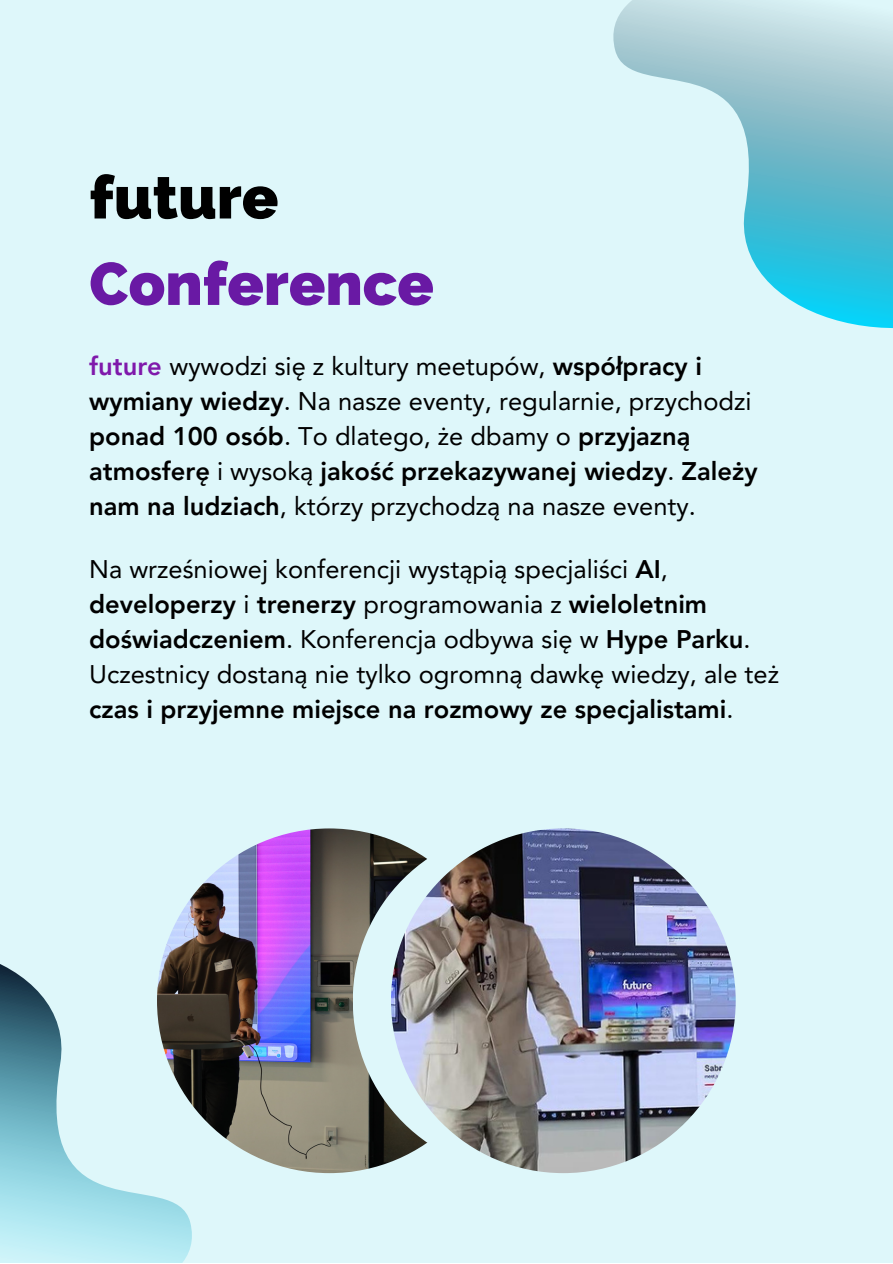
<style>
.page{position:relative;width:893px;height:1264px;background:#fff}
.page>*{position:absolute;margin:0;border:0;box-sizing:border-box;transform-origin:0 0}
.t1{font:800 60px "Raleway";color:#6919a4}
.t2{font:800 60px "Raleway";color:#000}
.t3{font:25.5px/34.8px "Avenir LT Pro";color:#000}
.s1{font-weight:800;color:#7f19ab}
.s2{font-weight:800}
</style>
<div class="page">
<div style="left:0;top:0;width:892px;height:1262px;background:#def7fa"></div>
<svg style="left:613px;top:0;width:279px;height:328px"></svg>
<svg style="left:0;top:933px;width:204px;height:329px"></svg>
<img style="left:157px;top:828px;width:344px;height:345px;border-radius:50%">
<div style="left:353px;top:828px;width:344px;height:345px;background:#def7fa;border-radius:50%"></div>
<img style="left:391px;top:828px;width:344px;height:345px;border-radius:50%">
<p class="t2" style="left:89px;top:162px;width:191px">future</p>
<p class="t1" style="left:89px;top:248px;width:346px">Conference</p>
<p class="t3" style="left:89px;top:351px;width:669px"><span class="s1">future</span> wywodzi się z kultury meetupów, <span class="s2">współpracy i wymiany wiedzy</span>. Na nasze eventy, regularnie, przychodzi <span class="s2">ponad 100 osób</span>. To dlatego, że dbamy o <span class="s2">przyjazną atmosferę</span> i wysoką <span class="s2">jakość przekazywanej wiedzy</span>. <span class="s2">Zależy nam na ludziach</span>, którzy przychodzą na nasze eventy.</p>
<p class="t3" style="left:89px;top:554px;width:691px">Na wrześniowej konferencji wystąpią specjaliści <span class="s2">AI</span>, <span class="s2">developerzy</span> i <span class="s2">trenerzy</span> programowania z <span class="s2">wieloletnim doświadczeniem</span>. Konferencja odbywa się w <span class="s2">Hype Parku</span>.<br>Uczestnicy dostaną nie tylko ogromną dawkę wiedzy, ale też <span class="s2">czas i przyjemne miejsce na rozmowy ze specjalistami</span>.</p>
</div>
